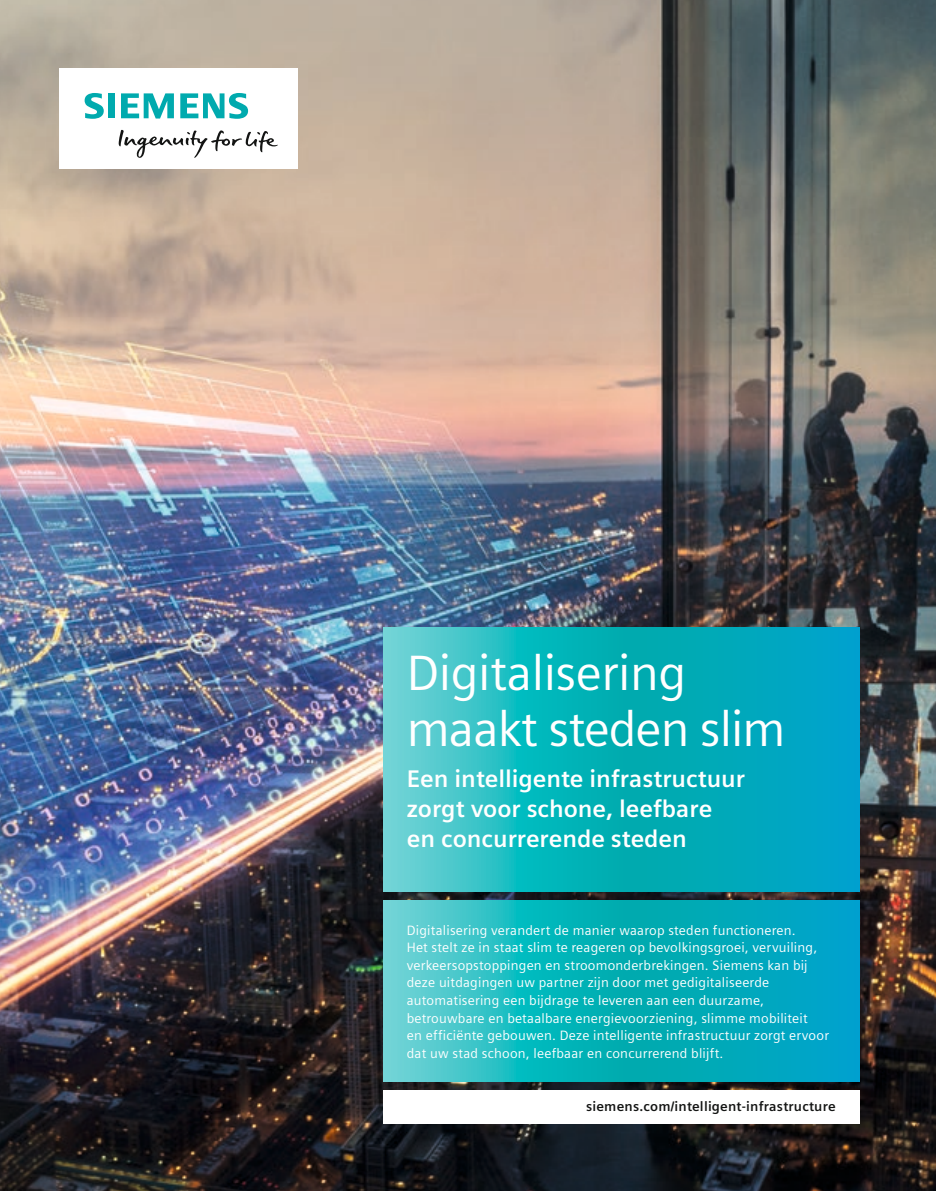
<style>
.page{position:relative;width:936px;height:1191px;background:#fff}
.page>*{position:absolute;margin:0;border:0;box-sizing:border-box;transform-origin:0 0}
.t1{font:49.5px/56.1px "Siemens Sans";letter-spacing:-.01em;color:#fff}
.t2{font:700 24px/30.3px "Siemens Sans";color:#fff}
.t3{font:13.5px/17.5px "Siemens Sans";letter-spacing:.015em;color:#fff}
.t4{font:700 13.5px "Siemens Sans";letter-spacing:.015em;color:#131413}
</style>
<div class="page">
<img style="left:0;top:0;width:935px;height:1191px">
<svg style="left:383px;top:900px;width:476px;height:181px;background:#15b4c0"></svg>
<div style="left:383px;top:1090px;width:476px;height:33px;background:#fff"></div>
<svg style="left:383px;top:627px;width:476px;height:265px;background:#14b3bf"></svg>
<div style="left:60px;top:68px;width:238px;height:101px;background:#fff"></div>
<svg style="left:118px;top:130px;width:160px;height:28px"></svg>
<svg style="left:85px;top:93px;width:30px;height:26px"></svg>
<svg style="left:121px;top:93px;width:53px;height:26px"></svg>
<svg style="left:180px;top:93px;width:68px;height:26px"></svg>
<h1 class="t1" style="left:407px;top:645px;width:380px">Digitalisering maakt steden slim</h1>
<h2 class="t2" style="left:407px;top:763px;width:340px">Een intelligente infrastructuur zorgt voor schone, leefbare en concurrerende steden</h2>
<p class="t3" style="left:407px;top:921px;width:423px">Digitalisering verandert de manier waarop steden functioneren.<br>Het stelt ze in staat slim te reageren op bevolkingsgroei, vervuiling, verkeersopstoppingen en stroomonderbrekingen. Siemens kan bij deze uitdagingen uw partner zijn door met gedigitaliseerde automatisering een bijdrage te leveren aan een duurzame, betrouwbare en betaalbare energievoorziening, slimme mobiliteit<br>en efficiënte gebouwen. Deze intelligente infrastructuur zorgt ervoor dat uw stad schoon, leefbaar en concurrerend blijft.</p>
<p class="t4" style="left:586px;top:1098px;width:251px">siemens.com/intelligent-infrastructure</p>
</div>
